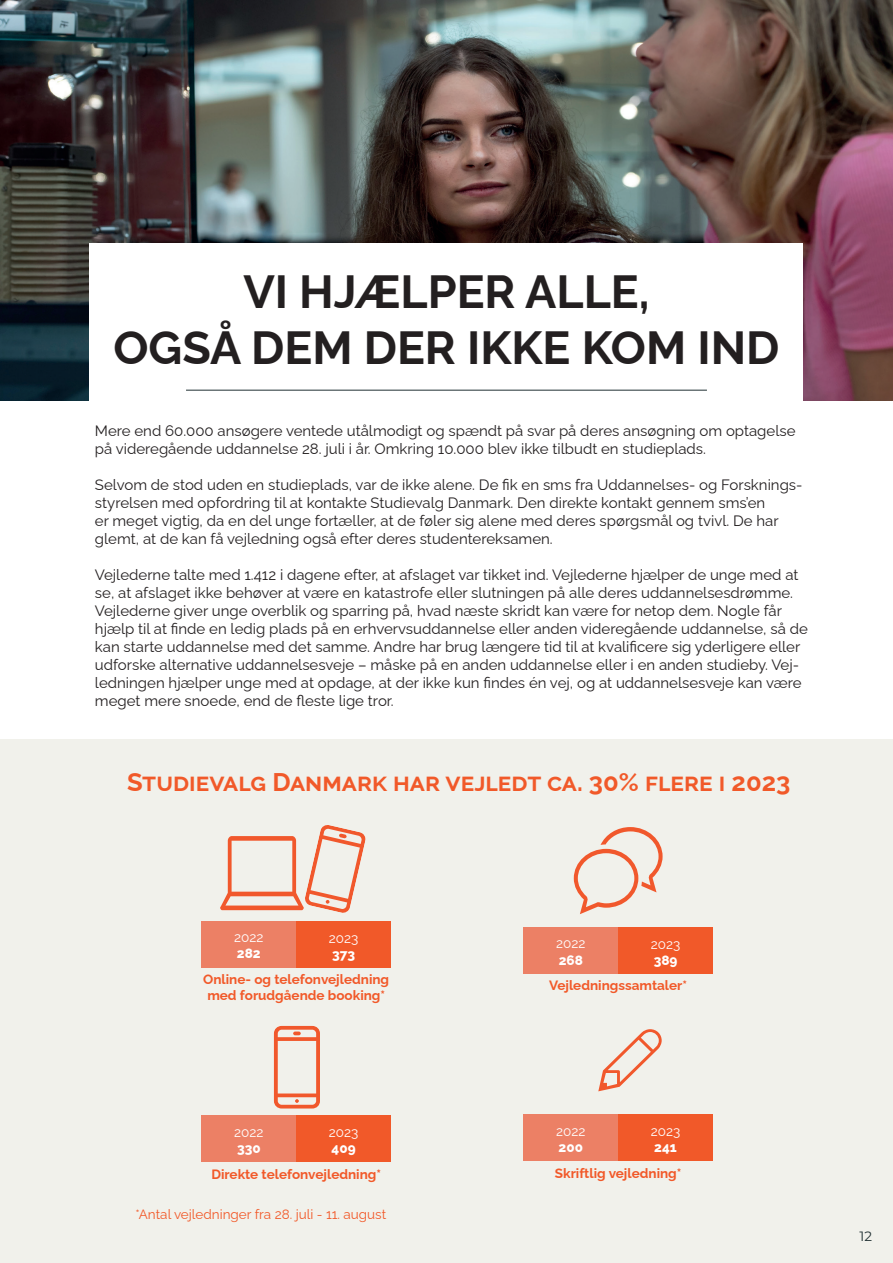
<style>
.page{position:relative;width:893px;height:1263px;background:#fff}
.page>*{position:absolute;margin:0;border:0;box-sizing:border-box;transform-origin:0 0}
.t1{font:700 46.5px/55.8px "Raleway";color:#231f20;text-align:center}
.t2{font:700 25.5px "Raleway";color:#f15929}
.t3{font:15px/18px "Raleway";color:#231f20}
.t4{font:700 13.5px/16.2px "Raleway";color:#f15929}
.t5{font:13.5px "Raleway";color:#f15929}
.t6{font:13.5px "Raleway";color:#fff}
.t7{font:800 13.5px "Raleway";color:#fff}
.t8{font:13.5px "Montserrat";color:#203032}
</style>
<div class="page">
<div style="left:0;top:740px;width:893px;height:523px;background:#f1f1eb"></div>
<div style="left:296px;top:1115px;width:95px;height:47px;background:#f15929"></div>
<div style="left:201px;top:1115px;width:95px;height:47px;background:#ec8065"></div>
<svg style="left:274px;top:1026px;width:46px;height:82px"></svg>
<svg style="left:574px;top:827px;width:89px;height:87px"></svg>
<div style="left:618px;top:927px;width:95px;height:47px;background:#f15929"></div>
<div style="left:523px;top:927px;width:95px;height:47px;background:#ec8065"></div>
<hr style="left:892px;top:0;width:1px;height:1263px;background:#f1f1eb">
<img style="left:0;top:0;width:893px;height:400px">
<div style="left:90px;top:243px;width:713px;height:189px;background:#fff"></div>
<hr style="left:186px;top:390px;width:521px;height:1px;background:#203032">
<div style="left:618px;top:1114px;width:95px;height:47px;background:#f15929"></div>
<div style="left:523px;top:1114px;width:95px;height:47px;background:#ec8065"></div>
<svg style="left:598px;top:1029px;width:64px;height:62px"></svg>
<svg style="left:220px;top:825px;width:146px;height:88px"></svg>
<div style="left:296px;top:921px;width:95px;height:47px;background:#f15929"></div>
<div style="left:201px;top:921px;width:95px;height:47px;background:#ec8065"></div>
<h1 class="t1" style="left:113px;top:259px;width:667px">VI HJÆLPER ALLE,<br>OGSÅ DEM DER IKKE KOM IND</h1>
<p class="t3" style="left:95px;top:420px;width:702px">Mere end 60.000 ansøgere ventede utålmodigt og spændt på svar på deres ansøgning om optagelse på videregående uddannelse 28. juli i år. Omkring 10.000 blev ikke tilbudt en studieplads.</p>
<p class="t3" style="left:95px;top:474px;width:709px">Selvom de stod uden en studieplads, var de ikke alene. De fik en sms fra Uddannelses- og Forsknings&shy;styrelsen med opfordring til at kontakte Studievalg Danmark. Den direkte kontakt gennem sms’en<br>er meget vigtig, da en del unge fortæller, at de føler sig alene med deres spørgsmål og tvivl. De har glemt, at de kan få vejledning også efter deres studentereksamen.</p>
<p class="t3" style="left:95px;top:564px;width:714px">Vejlederne talte med 1.412 i dagene efter, at afslaget var tikket ind. Vejlederne hjælper de unge med at se, at afslaget ikke behøver at være en katastrofe eller slutningen på alle deres uddannelsesdrømme.<br>Vejlederne giver unge overblik og sparring på, hvad næste skridt kan være for netop dem. Nogle får hjælp til at finde en ledig plads på en erhvervsuddannelse eller anden videregående uddannelse, så de kan starte uddannelse med det samme. Andre har brug længere tid til at kvalificere sig yderligere eller udforske alternative uddannelsesveje – måske på en anden uddannelse eller i en anden studieby. Vej&shy;ledningen hjælper unge med at opdage, at der ikke kun findes én vej, og at uddannelsesveje kan være meget mere snoede, end de fleste lige tror.</p>
<h2 class="t2" style="left:127px;top:762px;width:665px">Studievalg Danmark har vejledt ca. 30% flere i 2023</h2>
<p class="t6" style="left:234px;top:926px;width:31px">2022</p>
<p class="t7" style="left:237px;top:943px;width:25px">282</p>
<p class="t6" style="left:329px;top:927px;width:31px">2023</p>
<p class="t7" style="left:332px;top:943px;width:25px">373</p>
<p class="t4" style="left:203px;top:970px;width:187px">Online- og telefonvejledning med forudgående booking*</p>
<p class="t6" style="left:234px;top:1121px;width:31px">2022</p>
<p class="t7" style="left:237px;top:1137px;width:25px">330</p>
<p class="t6" style="left:329px;top:1121px;width:31px">2023</p>
<p class="t7" style="left:332px;top:1138px;width:26px">409</p>
<p class="t4" style="left:211px;top:1164px;width:171px">Direkte telefonvejledning*</p>
<p class="t5" style="left:135px;top:1203px;width:252px">*Antal vejledninger fra 28. juli - 11. august</p>
<p class="t6" style="left:556px;top:933px;width:31px">2022</p>
<p class="t7" style="left:559px;top:949px;width:26px">268</p>
<p class="t6" style="left:651px;top:933px;width:31px">2023</p>
<p class="t7" style="left:654px;top:949px;width:25px">389</p>
<p class="t4" style="left:549px;top:976px;width:139px">Vejledningssamtaler*</p>
<p class="t6" style="left:556px;top:1120px;width:31px">2022</p>
<p class="t7" style="left:559px;top:1136px;width:26px">200</p>
<p class="t6" style="left:651px;top:1121px;width:31px">2023</p>
<p class="t7" style="left:654px;top:1137px;width:24px">241</p>
<p class="t4" style="left:555px;top:1163px;width:128px">Skriftlig vejledning*</p>
<p class="t8" style="left:860px;top:1227px;width:14px">12</p>
</div>
